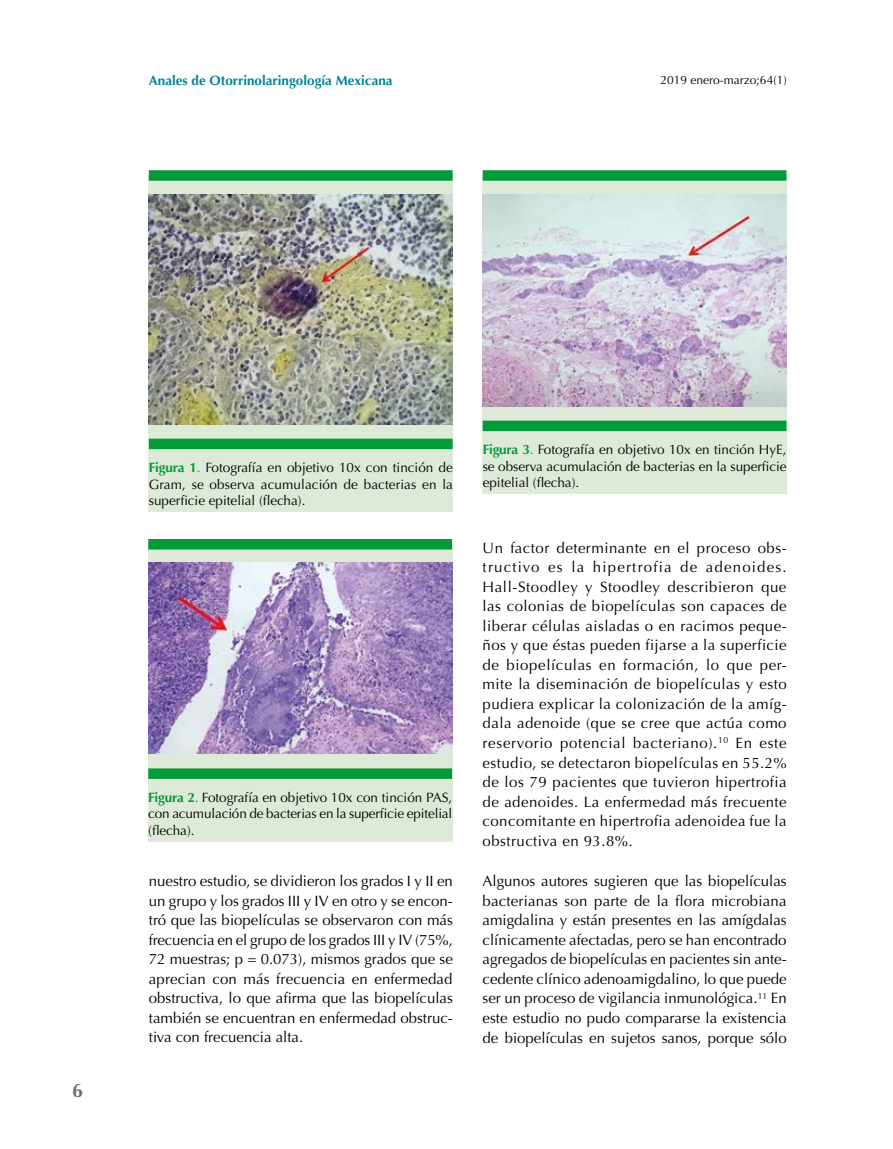
<style>
.page{position:relative;width:893px;height:1149px;background:#fff}
.page>*{position:absolute;margin:0;border:0;box-sizing:border-box;transform-origin:0 0}
.t1{font:700 19.5px "Optima";color:#706f6f}
.t2{font:15px/19.5px "Optima";color:#000;text-align:justify}
.t3{font:13.5px/16.5px "Optima";color:#000;text-align:justify}
.t4{font:700 13.5px "Optima";color:#008496}
.t5{font:12px "Optima";color:#000}
.s1{font-weight:700;color:#039a39}
.s2{color:#039a39}
</style>
<div class="page">
<div style="left:483px;top:175px;width:304px;height:319px;background:#deead8"></div>
<div style="left:148px;top:544px;width:304px;height:297px;background:#deead8"></div>
<div style="left:149px;top:175px;width:304px;height:337px;background:#deead8"></div>
<div style="left:483px;top:420px;width:303px;height:11px;background:#039a39"></div>
<div style="left:148px;top:768px;width:304px;height:10px;background:#039a39"></div>
<div style="left:149px;top:438px;width:304px;height:11px;background:#039a39"></div>
<div style="left:483px;top:170px;width:303px;height:11px;background:#039a39"></div>
<div style="left:148px;top:539px;width:304px;height:10px;background:#039a39"></div>
<div style="left:149px;top:170px;width:304px;height:11px;background:#039a39"></div>
<img style="left:148px;top:194px;width:304px;height:230px">
<img style="left:148px;top:562px;width:304px;height:191px">
<img style="left:483px;top:194px;width:303px;height:212px">
<p class="t4" style="left:149px;top:73px;width:245px">Anales de Otorrinolaringología Mexicana</p>
<p class="t5" style="left:661px;top:73px;width:128px">2019 enero-marzo;64(1)</p>
<h1 class="t1" style="left:72px;top:1079px;width:12px">6</h1>
<p class="t3" style="left:149px;top:459px;width:306px"><span class="s1">Figura 1</span><span class="s2">.</span> Fotografía en objetivo 10x con tinción de Gram, se observa acumulación de bacterias en la superficie epitelial (flecha).</p>
<p class="t3" style="left:148px;top:789px;width:306px"><span class="s1">Figura 2</span><span class="s2">.</span> Fotografía en objetivo 10x con tinción PAS, con acumulación de bacterias en la superficie epitelial (flecha).</p>
<p class="t2" style="left:149px;top:871px;width:306px">nuestro estudio, se dividieron los grados I y II en un grupo y los grados III y IV en otro y se encon&shy;tró que las biopelículas se observaron con más frecuencia en el grupo de los grados III y IV (75%, 72 muestras; p = 0.073), mismos grados que se aprecian con más frecuencia en enfermedad obstructiva, lo que afirma que las biopelículas también se encuentran en enfermedad obstruc&shy;tiva con frecuencia alta.</p>
<p class="t3" style="left:483px;top:441px;width:306px"><span class="s1">Figura 3</span><span class="s2">.</span> Fotografía en objetivo 10x en tinción HyE, se observa acumulación de bacterias en la superficie epitelial (flecha).</p>
<p class="t2" style="left:483px;top:538px;width:306px">Un factor determinante en el proceso obs&shy;tructivo es la hipertrofia de adenoides.<br>Hall-Stoodley y Stoodley describieron que las colonias de biopelículas son capaces de liberar células aisladas o en racimos peque&shy;ños y que éstas pueden fijarse a la superficie de biopelículas en formación, lo que per&shy;mite la diseminación de biopelículas y esto pudiera explicar la colonización de la amíg&shy;dala adenoide (que se cree que actúa como reservorio potencial bacteriano).<sup>10</sup> En este estudio, se detectaron biopelículas en 55.2% de los 79 pacientes que tuvieron hipertrofia de adenoides. La enfermedad más frecuente concomitante en hipertrofia adenoidea fue la obstructiva en 93.8%.</p>
<p class="t2" style="left:483px;top:871px;width:306px">Algunos autores sugieren que las biopelículas bacterianas son parte de la flora microbiana amigdalina y están presentes en las amígdalas clínicamente afectadas, pero se han encontrado agregados de biopelículas en pacientes sin ante&shy;cedente clínico adenoamigdalino, lo que puede ser un proceso de vigilancia inmunológica.<sup>11</sup> En este estudio no pudo compararse la existencia de biopelículas en sujetos sanos, porque sólo</p>
</div>
